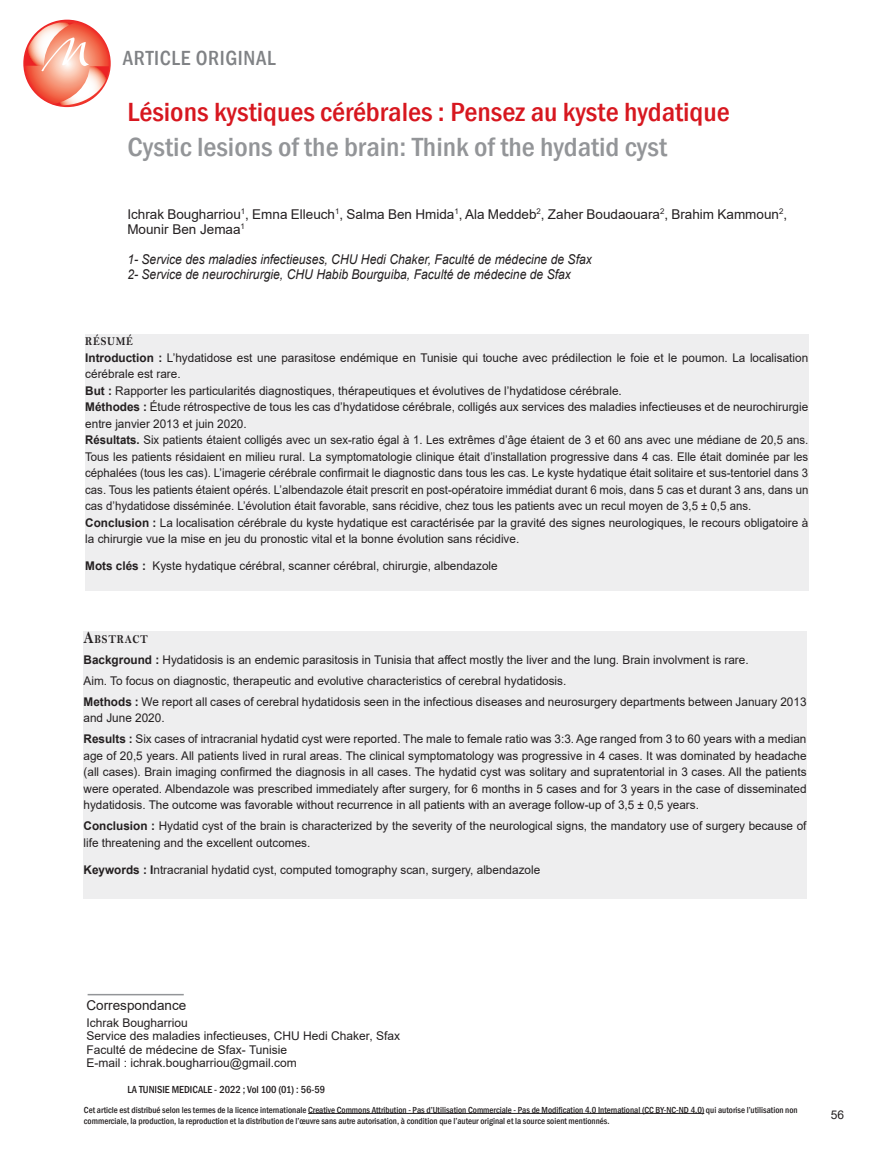
<style>
.page{position:relative;width:893px;height:1149px;background:#fff}
.page>*{position:absolute;margin:0;border:0;box-sizing:border-box;transform-origin:0 0}
.t1{font:500 condensed 27px "Franklin Gothic";color:#d7171f;scale:1.08 1}
.t2{font:500 condensed 27px "Franklin Gothic";color:#939598;scale:1.08 1}
.t3{font:500 condensed 21px "Franklin Gothic";letter-spacing:.03em;color:#808285}
.t4{font:italic 13.5px "Arial";color:#231f20;scale:.9 1}
.t5{font:13.5px/15px "Arial";color:#231f20}
.t6{font:12px/16.5px "Arial";color:#231f20}
.t7{font:12px/16.5px "Arial";color:#231f20;text-align:justify;scale:.95 1}
.t8{font:12px "Bell MT Bold";letter-spacing:.07em;color:#231f20;scale:.87 1}
.t9{font:500 condensed 10.5px "Franklin Gothic";color:#231f20}
.t10{font:500 condensed 9px/10.8px "Franklin Gothic";color:#231f20}
.s1{font-weight:700}
.s2{font-size:17.1px}
</style>
<div class="page">
<hr style="left:88px;top:993px;width:96px;height:2px;background:#939598">
<svg style="left:23px;top:20px;width:88px;height:87px"></svg>
<svg style="left:24px;top:23px;width:85px;height:82px"></svg>
<hr style="left:308px;top:1112px;width:396px;height:1px;background:#231f20">
<div style="left:85px;top:334px;width:723px;height:256px;background:#eeeeef"></div>
<div style="left:84px;top:631px;width:723px;height:267px;background:#eeeeef"></div>
<p class="t3" style="left:123px;top:44px;width:155px">ARTICLE ORIGINAL</p>
<p class="t1" style="left:128px;top:94px;width:559px">Lésions kystiques cérébrales : Pensez au kyste hydatique</p>
<p class="t2" style="left:128px;top:129px;width:501px">Cystic lesions of the brain: Think of the hydatid cyst</p>
<p class="t5" style="left:127px;top:206px;width:661px">Ichrak Bougharriou<sup>1</sup>, Emna Elleuch<sup>1</sup>, Salma Ben Hmida<sup>1</sup>, Ala Meddeb<sup>2</sup>, Zaher Boudaouara<sup>2</sup>, Brahim Kammoun<sup>2</sup>,<br>Mounir Ben Jemaa<sup>1</sup></p>
<p class="t4" style="left:127px;top:250px;width:518px">1- Service des maladies infectieuses, CHU Hedi Chaker, Faculté de médecine de Sfax</p>
<p class="t4" style="left:127px;top:265px;width:494px">2- Service de neurochirurgie, CHU Habib Bourguiba, Faculté de médecine de Sfax</p>
<p class="t8" style="left:85px;top:334px;width:57px">RÉSUMÉ</p>
<p class="t6" style="left:85px;top:349px;width:724px"><span class="s1">Introduction :</span> L’hydatidose est une parasitose endémique en Tunisie qui touche avec prédilection le foie et le poumon. La localisation cérébrale est rare.</p>
<p class="t6" style="left:85px;top:382px;width:538px"><span class="s1">But :</span> Rapporter les particularités diagnostiques, thérapeutiques et évolutives de l’hydatidose cérébrale.</p>
<p class="t6" style="left:85px;top:398px;width:724px"><span class="s1">Méthodes :</span> Étude rétrospective de tous les cas d’hydatidose cérébrale, colligés aux services des maladies infectieuses et de neurochirurgie entre janvier 2013 et juin 2020.</p>
<p class="t7" style="left:85px;top:431px;width:763px"><span class="s1">Résultats.</span> Six patients étaient colligés avec un sex-ratio égal à 1. Les extrêmes d’âge étaient de 3 et 60 ans avec une médiane de 20,5 ans.<br>Tous les patients résidaient en milieu rural. La symptomatologie clinique était d’installation progressive dans 4 cas. Elle était dominée par les céphalées (tous les cas). L’imagerie cérébrale confirmait le diagnostic dans tous les cas. Le kyste hydatique était solitaire et sus-tentoriel dans 3 cas. Tous les patients étaient opérés. L’albendazole était prescrit en post-opératoire immédiat durant 6 mois, dans 5 cas et durant 3 ans, dans un cas d’hydatidose disséminée. L’évolution était favorable, sans récidive, chez tous les patients avec un recul moyen de 3,5 ± 0,5 ans.</p>
<p class="t6" style="left:85px;top:514px;width:724px"><span class="s1">Conclusion :</span> La localisation cérébrale du kyste hydatique est caractérisée par la gravité des signes neurologiques, le recours obligatoire à la chirurgie vue la mise en jeu du pronostic vital et la bonne évolution sans récidive.</p>
<p class="t6" style="left:85px;top:557px;width:414px"><span class="s1">Mots clés :</span> Kyste hydatique cérébral, scanner cérébral, chirurgie, albendazole</p>
<p class="t8" style="left:84px;top:631px;width:75px"><span class="s2">A</span>BSTRACT</p>
<p class="t6" style="left:84px;top:651px;width:667px"><span class="s1">Background :</span> Hydatidosis is an endemic parasitosis in Tunisia that affect mostly the liver and the lung. Brain involvment is rare.</p>
<p class="t6" style="left:84px;top:672px;width:484px">Aim. To focus on diagnostic, therapeutic and evolutive characteristics of cerebral hydatidosis.</p>
<p class="t6" style="left:84px;top:693px;width:724px"><span class="s1">Methods :</span> We report all cases of cerebral hydatidosis seen in the infectious diseases and neurosurgery departments between January 2013 and June 2020.</p>
<p class="t6" style="left:84px;top:730px;width:725px;text-align:justify"><span class="s1">Results :</span> Six cases of intracranial hydatid cyst were reported. The male to female ratio was 3:3. Age ranged from 3 to 60 years with a median age of 20,5 years. All patients lived in rural areas. The clinical symptomatology was progressive in 4 cases. It was dominated by headache (all cases). Brain imaging confirmed the diagnosis in all cases. The hydatid cyst was solitary and supratentorial in 3 cases. All the patients were operated. Albendazole was prescribed immediately after surgery, for 6 months in 5 cases and for 3 years in the case of disseminated hydatidosis. The outcome was favorable without recurrence in all patients with an average follow-up of 3,5 ± 0,5 years.</p>
<p class="t6" style="left:84px;top:817px;width:724px"><span class="s1">Conclusion :</span> Hydatid cyst of the brain is characterized by the severity of the neurological signs, the mandatory use of surgery because of life threatening and the excellent outcomes.</p>
<p class="t6" style="left:84px;top:861px;width:458px"><span class="s1">Keywords : I</span>ntracranial hydatid cyst, computed tomography scan, surgery, albendazole</p>
<p class="t5" style="left:87px;top:997px;width:101px">Correspondance</p>
<p class="t6" style="left:87px;top:1013px;width:103px">Ichrak Bougharriou</p>
<p class="t6" style="left:87px;top:1027px;width:315px">Service des maladies infectieuses, CHU Hedi Chaker, Sfax</p>
<p class="t6" style="left:87px;top:1040px;width:202px">Faculté de médecine de Sfax- Tunisie</p>
<p class="t6" style="left:87px;top:1054px;width:212px">E-mail : ichrak.bougharriou@gmail.com</p>
<p class="t10" style="left:84px;top:1103px;width:715px">Cet article est distribué selon les termes de la licence internationale Creative Commons Attribution - Pas d’Utilisation Commerciale - Pas de Modification 4.0 International (CC BY-NC-ND 4.0) qui autorise l’utilisation non commerciale, la production, la reproduction et la distribution de l’œuvre sans autre autorisation, à condition que l’auteur original et la source soient mentionnés.</p>
<p class="t9" style="left:128px;top:1081px;width:199px">LA TUNISIE MEDICALE - 2022 ; Vol 100 (01) : 56-59</p>
<p class="t6" style="left:831px;top:1106px;width:15px">56</p>
</div>
